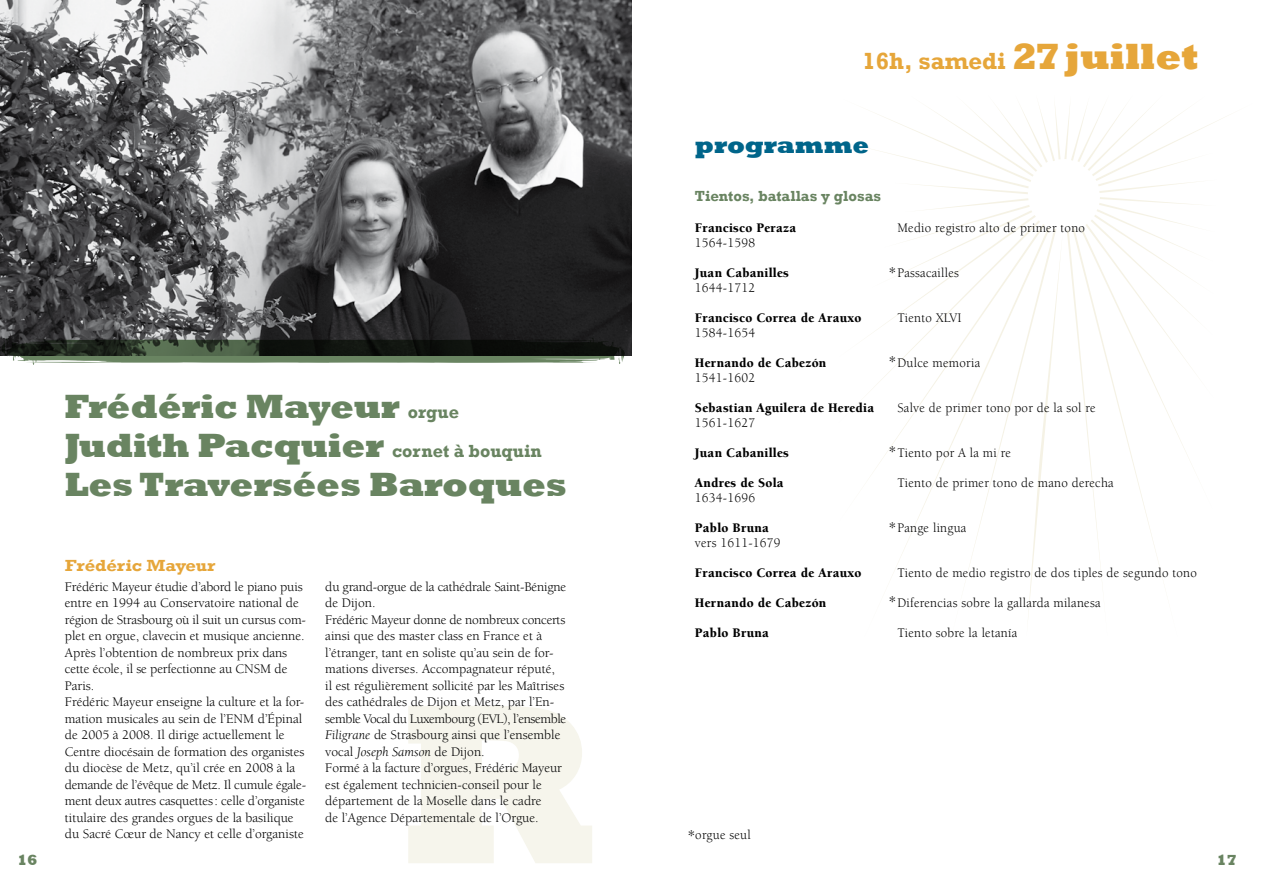
<style>
.page{position:relative;width:1263px;height:893px;background:#fff}
.page>*{position:absolute;margin:0;border:0;box-sizing:border-box;transform-origin:0 0}
.t1{font:800 34.5px/39px "Rockwell";letter-spacing:-.01em;color:#698461}
.t2{font:700 24px "Rockwell";color:#e6a63a}
.t3{font:800 24px "Rockwell";color:#00658a}
.t4{font:18px "Berkeley";color:#000;scale:.96 1}
.t5{font:700 16.5px "Rockwell";color:#e6a63a;scale:1.1 1}
.t6{font:700 15px "Rockwell";color:#698461}
.t7{font:800 15px "Rockwell";color:#698461}
.t8{font:13.5px/16.5px "Berkeley";color:#000}
.t9{font:13.5px "Berkeley";letter-spacing:.02em;color:#000;scale:.96 1}
.t10{font:900 13.5px "Berkeley";letter-spacing:.02em;color:#000;scale:.96 1}
.s1{font-weight:700;font-size:18px}
.s2{font-style:italic}
.s3{font-weight:800;font-size:37.5px}
.s4{font-size:18px}
</style>
<div class="page">
<svg style="left:408px;top:706px;width:184px;height:157px"></svg>
<svg style="left:877px;top:107px;width:346px;height:452px"></svg>
<svg style="left:871px;top:227px;width:179px;height:385px"></svg>
<img style="left:0;top:0;width:631px;height:355px">
<svg style="left:0;top:337px;width:626px;height:28px;background:#495246"></svg>
<p class="t7" style="left:17px;top:851px;width:22px">16</p>
<h1 class="t1" style="left:65px;top:388px;width:504px">Frédéric Mayeur <span class="s1">orgue<br></span>Judith Pacquier <span class="s1">cornet à bouquin<br></span>Les Traversées Baroques</h1>
<p class="t5" style="left:65px;top:555px;width:139px">Frédéric Mayeur</p>
<p class="t8" style="left:65px;top:578px;width:243px">Frédéric Mayeur étudie d’abord le piano puis entre en 1994 au Conservatoire national de région de Strasbourg où il suit un cursus com&shy;plet en orgue, clavecin et musique ancienne.<br>Après l’obtention de nombreux prix dans cette école, il se perfectionne au CNSM de Paris.<br>Frédéric Mayeur enseigne la culture et la for&shy;mation musicales au sein de l’ENM d’Épinal de 2005 à 2008. Il dirige actuellement le Centre diocésain de formation des organistes du diocèse de Metz, qu’il crée en 2008 à la demande de l’évêque de Metz. Il cumule égale&shy;ment deux autres casquettes : celle d’organiste titulaire des grandes orgues de la basilique du Sacré Cœur de Nancy et celle d’organiste</p>
<p class="t8" style="left:325px;top:578px;width:242px">du grand-orgue de la cathédrale Saint-Bénigne de Dijon.<br>Frédéric Mayeur donne de nombreux concerts ainsi que des master class en France et à l’étranger, tant en soliste qu’au sein de for&shy;mations diverses. Accompagnateur réputé,<br>il est régulièrement sollicité par les Maîtrises des cathédrales de Dijon et Metz, par l’En&shy;semble Vocal du Luxembourg (EVL), l’ensemble <span class="s2">Filigrane</span> de Strasbourg ainsi que l’ensemble vocal <span class="s2">Joseph Samson</span> de Dijon.<br>Formé à la facture d’orgues, Frédéric Mayeur est également technicien-conseil pour le département de la Moselle dans le cadre<br>de l’Agence Départementale de l’Orgue.</p>
<h2 class="t2" style="left:862px;top:46px;width:338px">16h, samedi <span class="s3">27 juillet</span></h2>
<h2 class="t3" style="left:695px;top:131px;width:176px">programme</h2>
<p class="t6" style="left:695px;top:187px;width:188px">Tientos, batallas y glosas</p>
<p class="t10" style="left:695px;top:221px;width:107px">Francisco Peraza</p>
<p class="t9" style="left:897px;top:221px;width:197px">Medio registro alto de primer tono</p>
<p class="t9" style="left:695px;top:236px;width:64px">1564-1598</p>
<p class="t10" style="left:695px;top:265px;width:100px">Juan Cabanilles</p>
<p class="t9" style="left:897px;top:266px;width:66px">Passacailles</p>
<p class="t9" style="left:695px;top:281px;width:64px">1644-1712</p>
<p class="t10" style="left:695px;top:310px;width:175px">Francisco Correa de Arauxo</p>
<p class="t9" style="left:897px;top:311px;width:68px">Tiento XLVI</p>
<p class="t9" style="left:695px;top:326px;width:64px">1584-1654</p>
<p class="t10" style="left:695px;top:355px;width:138px">Hernando de Cabezón</p>
<p class="t9" style="left:897px;top:356px;width:88px">Dulce memoria</p>
<p class="t9" style="left:695px;top:371px;width:64px">1541-1602</p>
<p class="t10" style="left:695px;top:400px;width:188px">Sebastian Aguilera de Heredia</p>
<p class="t9" style="left:897px;top:401px;width:208px">Salve de primer tono por de la sol re</p>
<p class="t9" style="left:695px;top:416px;width:64px">1561-1627</p>
<p class="t10" style="left:695px;top:445px;width:100px">Juan Cabanilles</p>
<p class="t9" style="left:897px;top:446px;width:120px">Tiento por A la mi re</p>
<p class="t10" style="left:695px;top:475px;width:94px">Andres de Sola</p>
<p class="t9" style="left:897px;top:476px;width:227px">Tiento de primer tono de mano derecha</p>
<p class="t9" style="left:695px;top:491px;width:64px">1634-1696</p>
<p class="t10" style="left:695px;top:520px;width:79px">Pablo Bruna</p>
<p class="t9" style="left:897px;top:521px;width:73px">Pange lingua</p>
<p class="t9" style="left:695px;top:536px;width:91px">vers 1611-1679</p>
<p class="t10" style="left:695px;top:565px;width:175px">Francisco Correa de Arauxo</p>
<p class="t9" style="left:897px;top:566px;width:313px">Tiento de medio registro de dos tiples de segundo tono</p>
<p class="t10" style="left:695px;top:595px;width:138px">Hernando de Cabezón</p>
<p class="t9" style="left:897px;top:596px;width:213px">Diferencias sobre la gallarda milanesa</p>
<p class="t10" style="left:695px;top:625px;width:79px">Pablo Bruna</p>
<p class="t9" style="left:897px;top:626px;width:126px">Tiento sobre la letanía</p>
<h3 class="t4" style="left:888px;top:264px;width:11px">*</h3>
<h3 class="t4" style="left:888px;top:353px;width:11px">*</h3>
<h3 class="t4" style="left:888px;top:443px;width:11px">*</h3>
<h3 class="t4" style="left:888px;top:518px;width:11px">*</h3>
<h3 class="t4" style="left:888px;top:592px;width:11px">*</h3>
<p class="t9" style="left:687px;top:828px;width:68px"><span class="s4">*</span>orgue seul</p>
<p class="t7" style="left:1216px;top:852px;width:22px">17</p>
</div>
